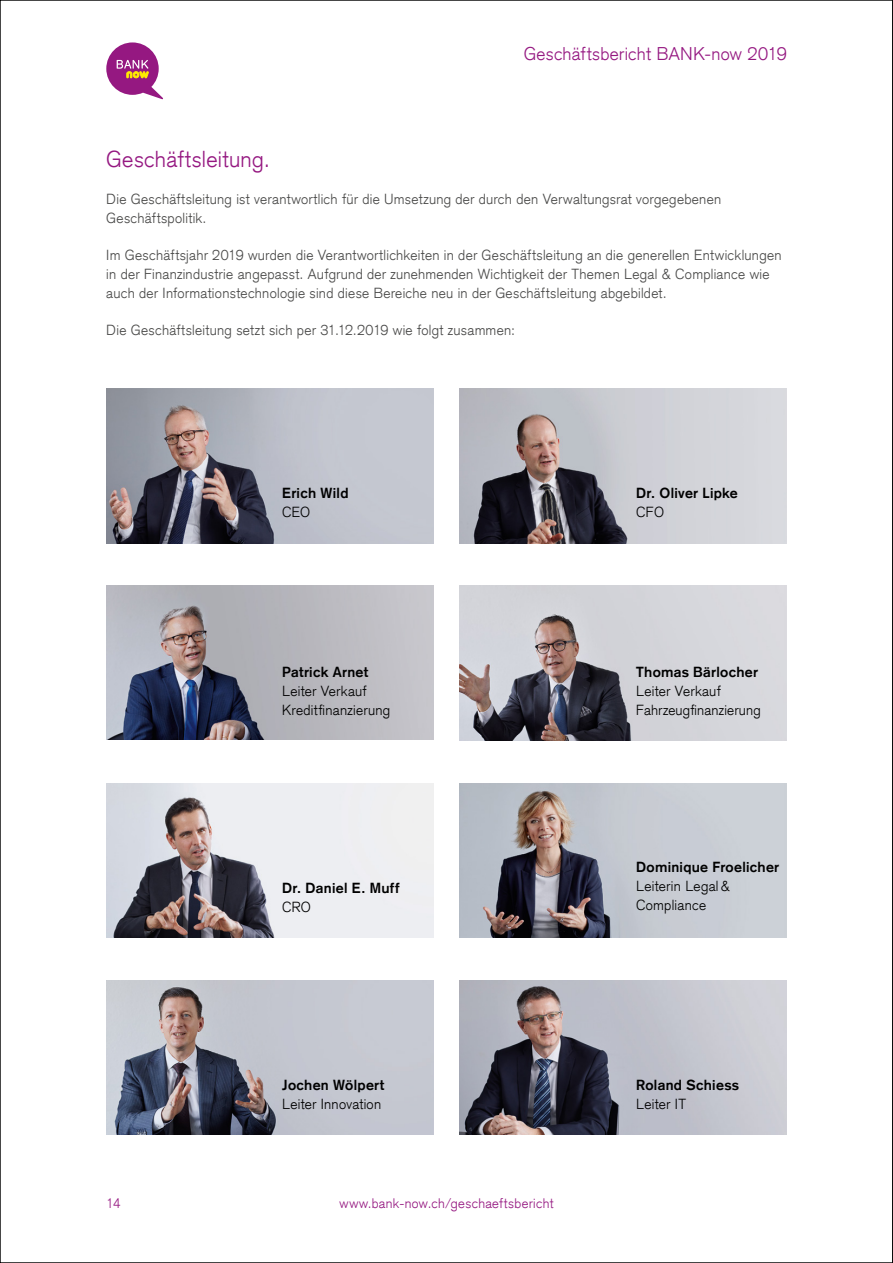
<style>
.page{position:relative;width:893px;height:1263px;background:#fff}
.page>*{position:absolute;margin:0;border:0;box-sizing:border-box;transform-origin:0 0}
.t1{font:300 22.5px "Credit Suisse Type";letter-spacing:.015em;color:#951881}
.t2{font:300 18px "Credit Suisse Type";letter-spacing:.015em;color:#951881}
.t3{font:300 14.25px/18.8px "Credit Suisse Type";letter-spacing:.02em;color:#494948}
.t4{font:300 14.25px/18.8px "Credit Suisse Type";letter-spacing:.02em;color:#000}
.t5{font:700 14.25px "Credit Suisse Type";letter-spacing:.02em;color:#000}
.t6{font:300 13.5px "Credit Suisse Type";letter-spacing:.025em;color:#951881}
</style>
<div class="page">
<img style="left:459px;top:980px;width:328px;height:154px">
<img style="left:107px;top:980px;width:327px;height:154px">
<img style="left:459px;top:784px;width:328px;height:154px">
<img style="left:107px;top:783px;width:327px;height:154px">
<img style="left:459px;top:586px;width:328px;height:154px">
<img style="left:107px;top:586px;width:327px;height:154px">
<img style="left:459px;top:389px;width:328px;height:154px">
<img style="left:107px;top:389px;width:327px;height:154px">
<svg style="left:106px;top:43px;width:57px;height:56px"></svg>
<svg style="left:892px;top:0;width:1px;height:1263px"></svg>
<p class="t2" style="left:524px;top:43px;width:265px">Geschäftsbericht BANK-now 2019</p>
<h1 class="t1" style="left:106px;top:145px;width:165px">Geschäftsleitung.</h1>
<p class="t3" style="left:106px;top:190px;width:616px">Die Geschäftsleitung ist verantwortlich für die Umsetzung der durch den Verwaltungsrat vorgegebenen<br>Geschäftspolitik.</p>
<p class="t3" style="left:106px;top:246px;width:677px">Im Geschäftsjahr 2019 wurden die Verantwortlichkeiten in der Geschäftsleitung an die generellen Entwicklungen in der Finanzindustrie angepasst. Aufgrund der zunehmenden Wichtigkeit der Themen Legal &amp; Compliance wie auch der Informationstechnologie sind diese Bereiche neu in der Geschäftsleitung abgebildet.</p>
<p class="t3" style="left:106px;top:321px;width:410px">Die Geschäftsleitung setzt sich per 31.12.2019 wie folgt zusammen:</p>
<p class="t5" style="left:282px;top:485px;width:68px">Erich Wild</p>
<p class="t4" style="left:282px;top:503px;width:30px">CEO</p>
<p class="t5" style="left:282px;top:664px;width:88px">Patrick Arnet</p>
<p class="t4" style="left:282px;top:681px;width:110px">Leiter Verkauf<br>Kreditfinanzierung</p>
<p class="t5" style="left:282px;top:880px;width:119px">Dr. Daniel E. Muff</p>
<p class="t4" style="left:282px;top:898px;width:30px">CRO</p>
<p class="t5" style="left:282px;top:1077px;width:104px">Jochen Wölpert</p>
<p class="t4" style="left:282px;top:1095px;width:101px">Leiter Innovation</p>
<p class="t6" style="left:106px;top:1195px;width:16px">14</p>
<p class="t6" style="left:339px;top:1195px;width:216px">www.bank-now.ch/geschaeftsbericht</p>
<p class="t5" style="left:636px;top:485px;width:103px">Dr. Oliver Lipke</p>
<p class="t4" style="left:636px;top:503px;width:29px">CFO</p>
<p class="t5" style="left:636px;top:664px;width:123px">Thomas Bärlocher</p>
<p class="t4" style="left:636px;top:681px;width:126px">Leiter Verkauf<br>Fahrzeugfinanzierung</p>
<p class="t5" style="left:636px;top:859px;width:145px">Dominique Froelicher</p>
<p class="t4" style="left:636px;top:877px;width:95px">Leiterin Legal&amp;<br>Compliance</p>
<p class="t5" style="left:636px;top:1077px;width:104px">Roland Schiess</p>
<p class="t4" style="left:636px;top:1095px;width:51px">Leiter IT</p>
</div>
